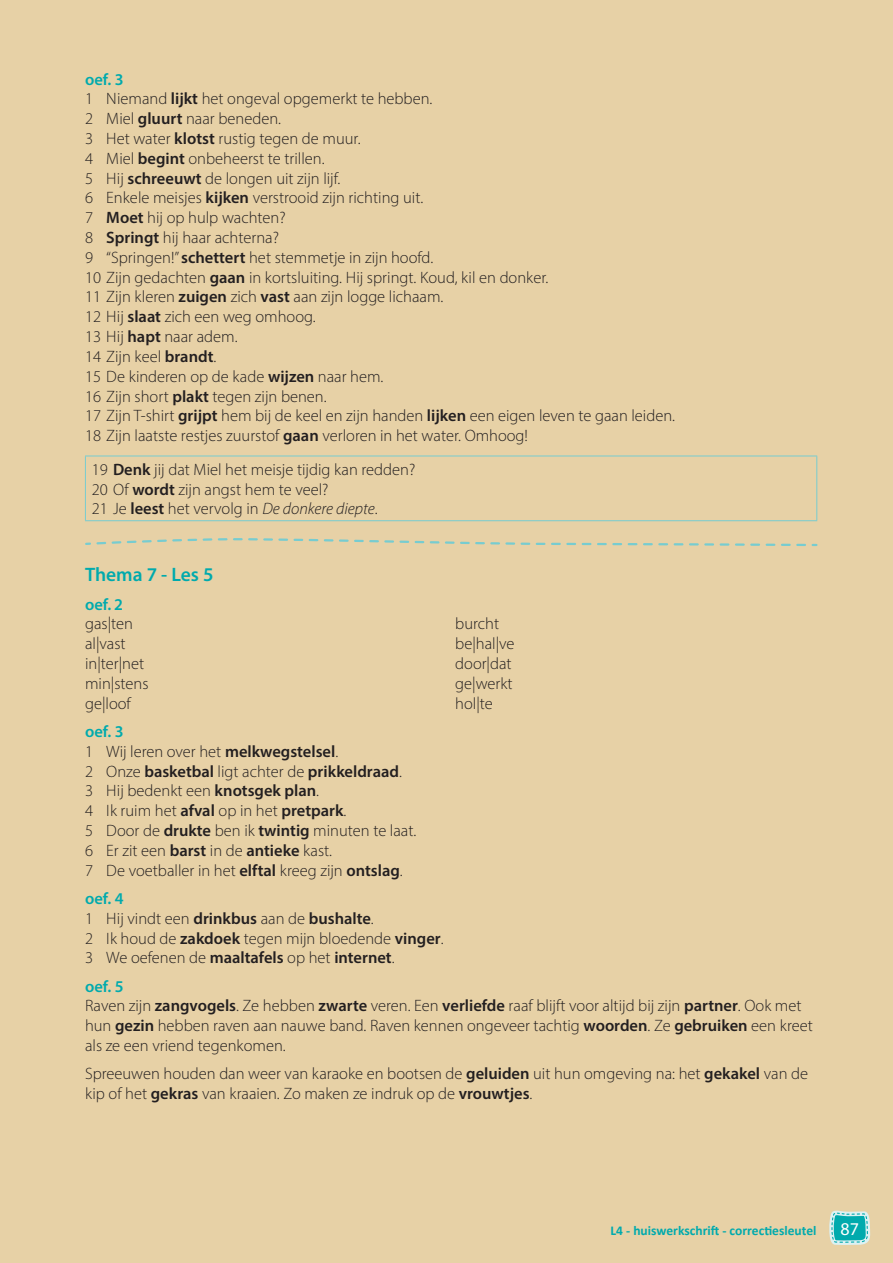
<style>
.page{position:relative;width:893px;height:1263px;background:#e7d1a6}
.page>*{position:absolute;margin:0;border:0;box-sizing:border-box;transform-origin:0 0}
.t1{font:600 19.5px "Myriad Pro";color:#00aaad}
.t2{font:18px "Myriad Pro";color:#fff}
.t3{font:300 16.5px/19.8px "Myriad Pro";color:#231f20}
.t4{font:600 16.5px "Myriad Pro";color:#00aaad}
.t5{font:700 13.5px "Calibri";color:#00aaad}
.s1{font-weight:600;color:#00aaad}
.s2{font-weight:600}
.s3{font-style:italic}
</style>
<div class="page">
<svg style="left:829px;top:1210px;width:42px;height:35px"></svg>
<hr style="left:85px;top:456px;width:732px;height:1px;background:#77ccd0">
<hr style="left:85px;top:456px;width:1px;height:64px;background:#77ccd0">
<hr style="left:816px;top:456px;width:1px;height:64px;background:#77ccd0">
<hr style="left:85px;top:520px;width:732px;height:1px;background:#77ccd0">
<svg style="left:85px;top:538px;width:732px;height:9px"></svg>
<p class="t3" style="left:85px;top:69px;width:592px"><span class="s1">oef. 3<br></span>1 Niemand <span class="s2">lijkt</span> het ongeval opgemerkt te hebben.<br>2 Miel <span class="s2">gluurt</span> naar beneden.<br>3 Het water <span class="s2">klotst</span> rustig tegen de muur.<br>4 Miel <span class="s2">begint</span> onbeheerst te trillen.<br>5 Hij <span class="s2">schreeuwt</span> de longen uit zijn lijf.<br>6 Enkele meisjes <span class="s2">kijken</span> verstrooid zijn richting uit.<br>7 <span class="s2">Moet</span> hij op hulp wachten?<br>8 <span class="s2">Springt</span> hij haar achterna?<br>9 “Springen!” <span class="s2">schettert</span> het stemmetje in zijn hoofd.<br>10 Zijn gedachten <span class="s2">gaan</span> in kortsluiting. Hij springt. Koud, kil en donker.<br>11 Zijn kleren <span class="s2">zuigen</span> zich <span class="s2">vast</span> aan zijn logge lichaam.<br>12 Hij <span class="s2">slaat</span> zich een weg omhoog.<br>13 Hij <span class="s2">hapt</span> naar adem.<br>14 Zijn keel <span class="s2">brandt</span>.<br>15 De kinderen op de kade <span class="s2">wijzen</span> naar hem.<br>16 Zijn short <span class="s2">plakt</span> tegen zijn benen.<br>17 Zijn T-shirt <span class="s2">grijpt</span> hem bij de keel en zijn handen <span class="s2">lijken</span> een eigen leven te gaan leiden.<br>18 Zijn laatste restjes zuurstof <span class="s2">gaan</span> verloren in het water. Omhoog!</p>
<p class="t3" style="left:92px;top:459px;width:325px">19 <span class="s2">Denk</span> jij dat Miel het meisje tijdig kan redden?<br>20 Of <span class="s2">wordt</span> zijn angst hem te veel?<br>21 Je <span class="s2">leest</span> het vervolg in <span class="s3">De donkere diepte</span>.</p>
<p class="t1" style="left:85px;top:562px;width:130px">Thema 7 - Les 5</p>
<p class="t4" style="left:85px;top:594px;width:39px">oef. 2</p>
<p class="t3" style="left:85px;top:614px;width:65px">gas|ten al|vast in|ter|net min|stens ge|loof</p>
<p class="t3" style="left:455px;top:614px;width:61px">burcht be|hal|ve door|dat ge|werkt hol|te</p>
<p class="t3" style="left:85px;top:721px;width:333px"><span class="s1">oef. 3<br></span>1 Wij leren over het <span class="s2">melkwegstelsel</span>.<br>2 Onze <span class="s2">basketbal</span> ligt achter de <span class="s2">prikkeldraad</span>.<br>3 Hij bedenkt een <span class="s2">knotsgek plan</span>.<br>4 Ik ruim het <span class="s2">afval</span> op in het <span class="s2">pretpark</span>.<br>5 Door de <span class="s2">drukte</span> ben ik <span class="s2">twintig</span> minuten te laat.<br>6 Er zit een <span class="s2">barst</span> in de <span class="s2">antieke</span> kast.<br>7 De voetballer in het <span class="s2">elftal</span> kreeg zijn <span class="s2">ontslag</span>.</p>
<p class="t3" style="left:85px;top:888px;width:360px"><span class="s1">oef. 4<br></span>1 Hij vindt een <span class="s2">drinkbus</span> aan de <span class="s2">bushalte</span>.<br>2 Ik houd de <span class="s2">zakdoek</span> tegen mijn bloedende <span class="s2">vinger</span>.<br>3 We oefenen de <span class="s2">maaltafels</span> op het <span class="s2">internet</span>.</p>
<p class="t3" style="left:85px;top:976px;width:729px"><span class="s1">oef. 5<br></span>Raven zijn <span class="s2">zangvogels</span>. Ze hebben <span class="s2">zwarte</span> veren. Een <span class="s2">verliefde</span> raaf blijft voor altijd bij zijn <span class="s2">partner</span>. Ook met hun <span class="s2">gezin</span> hebben raven aan nauwe band. Raven kennen ongeveer tachtig <span class="s2">woorden</span>. Ze <span class="s2">gebruiken</span> een kreet als ze een vriend tegenkomen.</p>
<p class="t3" style="left:85px;top:1064px;width:725px">Spreeuwen houden dan weer van karaoke en bootsen de <span class="s2">geluiden</span> uit hun omgeving na: het <span class="s2">gekakel</span> van de kip of het <span class="s2">gekras</span> van kraaien. Zo maken ze indruk op de <span class="s2">vrouwtjes</span>.</p>
<p class="t5" style="left:611px;top:1221px;width:207px">L4 - huiswerkschrift - correctiesleutel</p>
<p class="t2" style="left:840px;top:1217px;width:20px">87</p>
</div>
